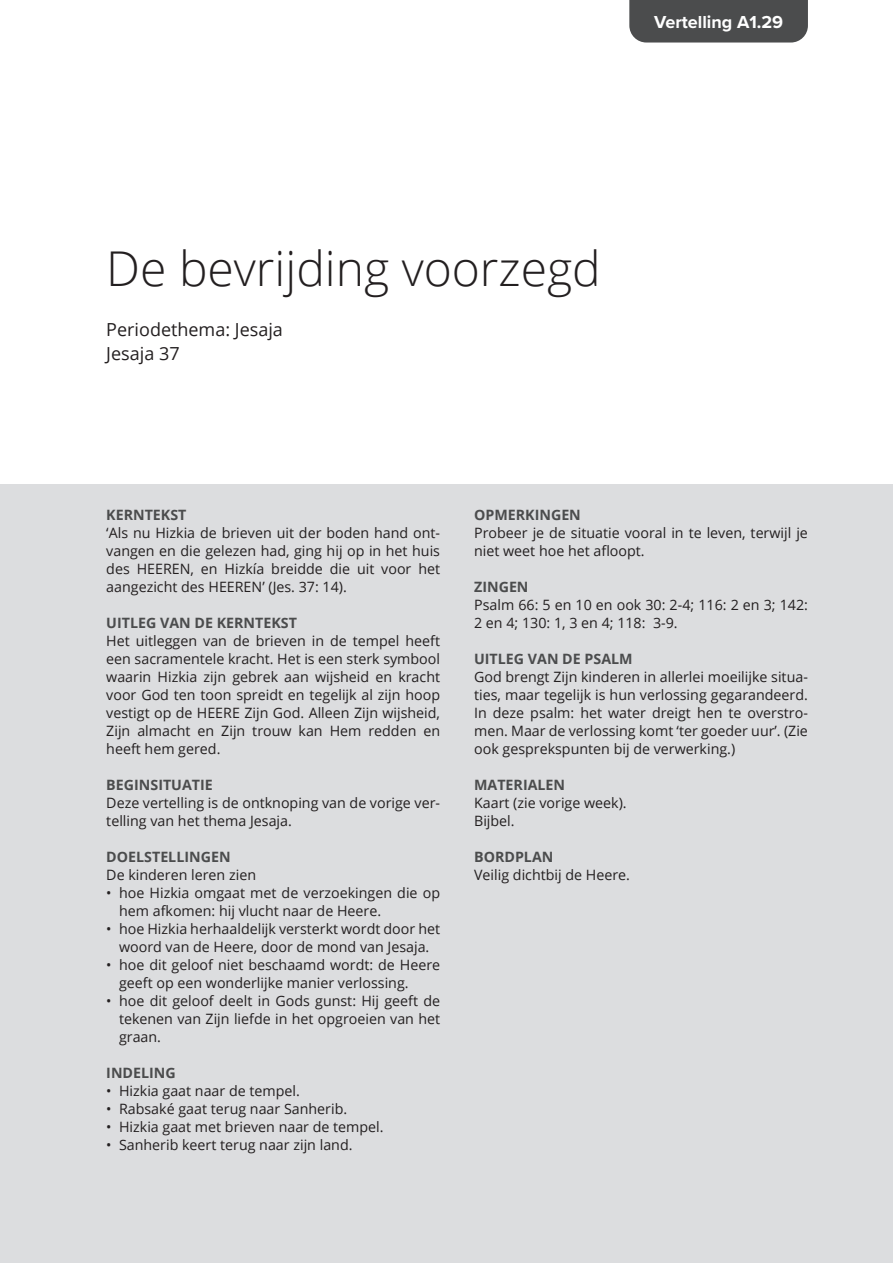
<style>
.page{position:relative;width:893px;height:1263px;background:#fff}
.page>*{position:absolute;margin:0;border:0;box-sizing:border-box;transform-origin:0 0}
.Hoofdkop{font:300 48px "Open Sans";color:#231f20}
.Onderkopje{font:18px "Open Sans";color:#231f20}
.t1{font:700 18px "Proxima Nova";color:#fff}
.Body{font:14.25px/18px "Open Sans";color:#231f20}
.Tussenkop{font:700 14.25px "Open Sans";color:#4b4c4d}
</style>
<div class="page">
<div style="left:0;top:484px;width:893px;height:779px;background:#dcdddf"></div>
<div style="left:629px;top:0;width:179px;height:43px;background:#4b4c4d"></div>
<p class="t1" style="left:654px;top:9px;width:130px">Vertelling A1.29</p>
<p class="Hoofdkop" style="left:106px;top:236px;width:496px">De bevrijding voorzegd</p>
<p class="Onderkopje" style="left:106px;top:317px;width:178px">Periodethema: Jesaja</p>
<p class="Onderkopje" style="left:106px;top:341px;width:75px">Jesaja 37</p>
<p class="Tussenkop" style="left:106px;top:505px;width:82px">KERNTEKST</p>
<p class="Body" style="left:106px;top:524px;width:335px;text-align:justify">‘Als nu Hizkia de brieven uit der boden hand ont&shy;vangen en die gelezen had, ging hij op in het huis des HEEREN, en Hizkía breidde die uit voor het aangezicht des HEEREN’ (Jes. 37: 14).</p>
<p class="Tussenkop" style="left:106px;top:613px;width:192px">UITLEG VAN DE KERNTEKST</p>
<p class="Body" style="left:106px;top:632px;width:335px;text-align:justify">Het uitleggen van de brieven in de tempel heeft een sacramentele kracht. Het is een sterk symbool waarin Hizkia zijn gebrek aan wijsheid en kracht voor God ten toon spreidt en tegelijk al zijn hoop vestigt op de HEERE Zijn God. Alleen Zijn wijsheid, Zijn almacht en Zijn trouw kan Hem redden en heeft hem gered.</p>
<p class="Tussenkop" style="left:106px;top:775px;width:108px">BEGINSITUATIE</p>
<p class="Body" style="left:106px;top:794px;width:335px">Deze vertelling is de ontknoping van de vorige ver&shy;telling van het thema Jesaja.</p>
<p class="Tussenkop" style="left:106px;top:847px;width:126px">DOELSTELLINGEN</p>
<p class="Body" style="left:106px;top:866px;width:151px">De kinderen leren zien</p>
<p class="Body" style="left:119px;top:884px;width:323px;text-indent:-13px">• hoe Hizkia omgaat met de verzoekingen die op hem afkomen: hij vlucht naar de Heere.</p>
<p class="Body" style="left:106px;top:920px;width:335px;text-align:center">• hoe Hizkia herhaaldelijk versterkt wordt door het woord van de Heere, door de mond van Jesaja.</p>
<p class="Body" style="left:119px;top:956px;width:323px;text-indent:-13px">• hoe dit geloof niet beschaamd wordt: de Heere geeft op een wonderlijke manier verlossing.</p>
<p class="Body" style="left:119px;top:992px;width:323px;text-align:justify;text-indent:-13px">• hoe dit geloof deelt in Gods gunst: Hij geeft de tekenen van Zijn liefde in het opgroeien van het graan.</p>
<p class="Tussenkop" style="left:106px;top:1063px;width:71px">INDELING</p>
<p class="Body" style="left:106px;top:1082px;width:195px">• Hizkia gaat naar de tempel.</p>
<p class="Body" style="left:106px;top:1100px;width:242px">• Rabsaké gaat terug naar Sanherib.</p>
<p class="Body" style="left:106px;top:1118px;width:279px">• Hizkia gaat met brieven naar de tempel.</p>
<p class="Body" style="left:106px;top:1136px;width:248px">• Sanherib keert terug naar zijn land.</p>
<p class="Tussenkop" style="left:474px;top:505px;width:108px">OPMERKINGEN</p>
<p class="Body" style="left:474px;top:524px;width:335px">Probeer je de situatie vooral in te leven, terwijl je niet weet hoe het afloopt.</p>
<p class="Tussenkop" style="left:474px;top:577px;width:56px">ZINGEN</p>
<p class="Body" style="left:474px;top:596px;width:335px">Psalm 66: 5 en 10 en ook 30: 2-4; 116: 2 en 3; 142:<br>2 en 4; 130: 1, 3 en 4; 118: 3-9.</p>
<p class="Tussenkop" style="left:474px;top:649px;width:160px">UITLEG VAN DE PSALM</p>
<p class="Body" style="left:474px;top:668px;width:335px;text-align:justify">God brengt Zijn kinderen in allerlei moeilijke situa&shy;ties, maar tegelijk is hun verlossing gegarandeerd.<br>In deze psalm: het water dreigt hen te overstro&shy;men. Maar de verlossing komt ‘ter goeder uur’. (Zie ook gesprekspunten bij de verwerking.)</p>
<p class="Tussenkop" style="left:474px;top:775px;width:93px">MATERIALEN</p>
<p class="Body" style="left:474px;top:794px;width:154px">Kaart (zie vorige week).</p>
<p class="Body" style="left:474px;top:812px;width:42px">Bijbel.</p>
<p class="Tussenkop" style="left:474px;top:847px;width:81px">BORDPLAN</p>
<p class="Body" style="left:474px;top:866px;width:157px">Veilig dichtbij de Heere.</p>
</div>
